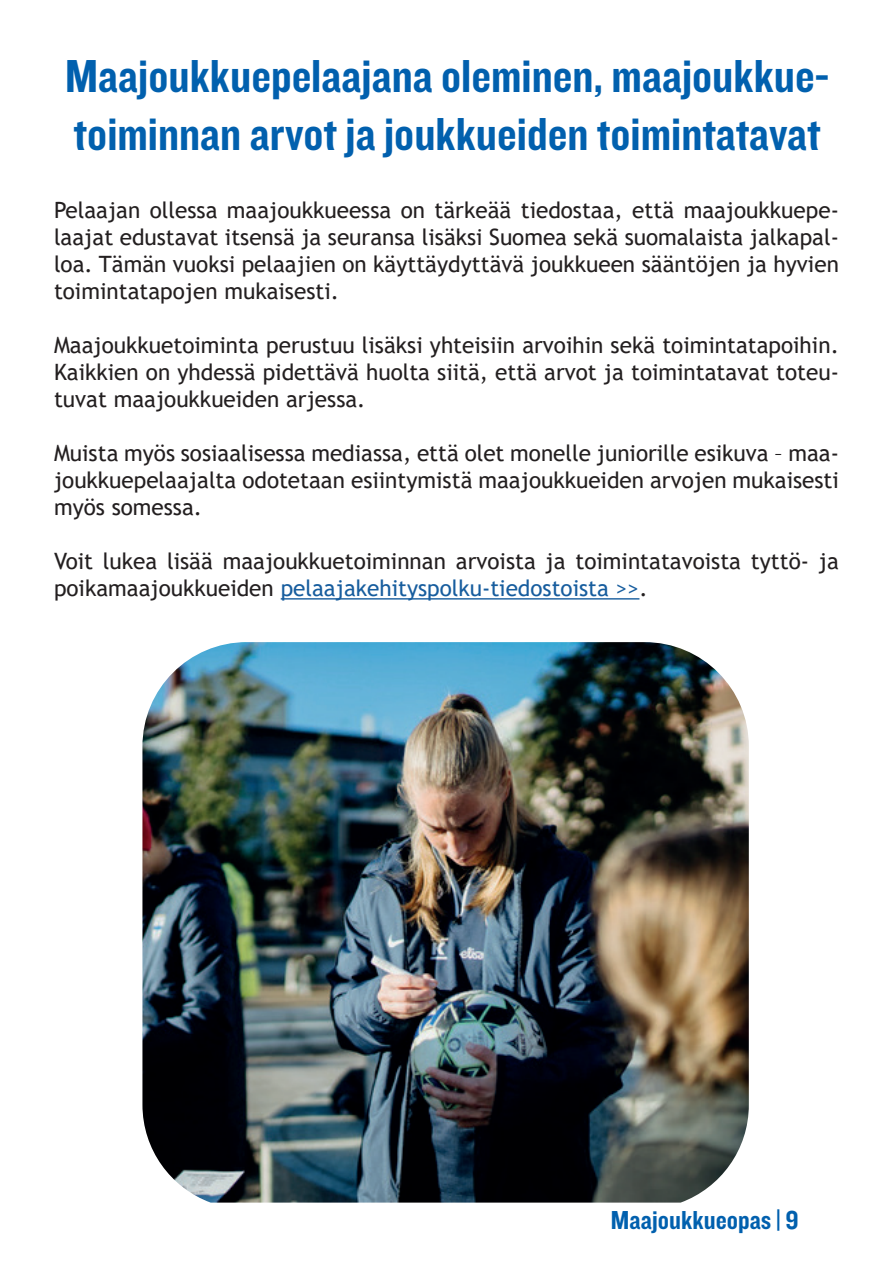
<style>
.page{position:relative;width:893px;height:1263px;background:#fff}
.page>*{position:absolute;margin:0;border:0;box-sizing:border-box;transform-origin:0 0}
.t1{font:48px/57.6px "Knockout 50 Welterweight";color:#0160ae}
.t2{font:27px "Knockout 50 Welterweight";color:#0160ae}
.t3{font:22.5px/27px "Trebuchet MS";color:#231f20;text-align:justify}
.s1{color:#175d9e}
</style>
<div class="page">
<hr style="left:281px;top:598px;width:358px;height:1px;background:#175d9e">
<img style="left:142px;top:642px;width:607px;height:560px">
<h1 class="t1" style="left:65px;top:46px;width:765px">Maajoukkuepelaajana oleminen, maajoukkue&shy;toiminnan arvot ja joukkueiden toimintatavat</h1>
<p class="t3" style="left:54px;top:196px;width:786px">Pelaajan ollessa maajoukkueessa on tärkeää tiedostaa, että maajoukkuepe&shy;laajat edustavat itsensä ja seuransa lisäksi Suomea sekä suomalaista jalkapal&shy;loa. Tämän vuoksi pelaajien on käyttäydyttävä joukkueen sääntöjen ja hyvien toimintatapojen mukaisesti.</p>
<p class="t3" style="left:54px;top:331px;width:786px">Maajoukkuetoiminta perustuu lisäksi yhteisiin arvoihin sekä toimintatapoihin.<br>Kaikkien on yhdessä pidettävä huolta siitä, että arvot ja toimintatavat toteu&shy;tuvat maajoukkueiden arjessa.</p>
<p class="t3" style="left:54px;top:439px;width:786px">Muista myös sosiaalisessa mediassa, että olet monelle juniorille esikuva – maa&shy;joukkuepelaajalta odotetaan esiintymistä maajoukkueiden arvojen mukaisesti myös somessa.</p>
<p class="t3" style="left:54px;top:547px;width:786px">Voit lukea lisää maajoukkuetoiminnan arvoista ja toimintatavoista tyttö- ja poikamaajoukkueiden <span class="s1">pelaajakehityspolku-tiedostoista &gt;&gt;</span>.</p>
<p class="t2" style="left:611px;top:1202px;width:189px">Maajoukkueopas | 9</p>
</div>
